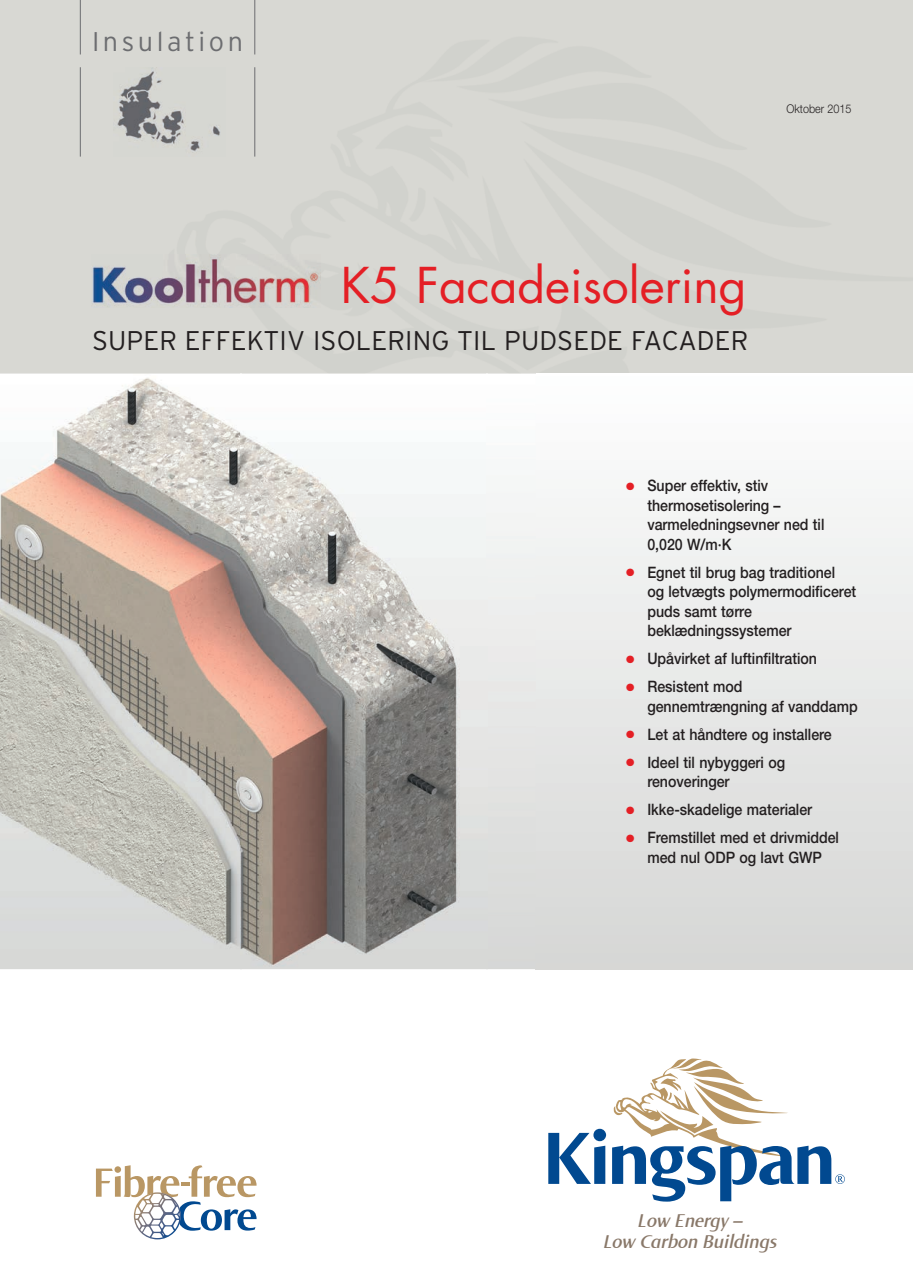
<style>
.page{position:relative;width:913px;height:1286px;background:#fff}
.page>*{position:absolute;margin:0;border:0;box-sizing:border-box;transform-origin:0 0}
.t1{font:48px "Futura Std";color:#e41f25}
.t2{font:300 27px "Interstate";letter-spacing:.005em;color:#231f20}
.t3{font:300 27px "Interstate";letter-spacing:.13em;color:#6c6d70}
.t4{font:italic 600 19.5px/21px "Norma";color:#897869;text-align:center}
.t5{font:500 15.75px/19.5px "Helvetica Neue LT Std";color:#231f20;scale:.9 1}
.t6{font:300 12px "Helvetica Neue LT Std";color:#231f20;scale:.9 1}
.s1{color:#e41f25}
</style>
<div class="page">
<div style="left:0;top:0;width:912px;height:373px;background:#d8d8d3"></div>
<div style="left:536px;top:373px;width:376px;height:596px;background:linear-gradient(to bottom,#fdfefe,#d5d6d5)"></div>
<img style="left:92px;top:254px;width:228px;height:53px">
<svg style="left:548px;top:1058px;width:296px;height:143px"></svg>
<img style="left:0;top:378px;width:536px;height:592px">
<img style="left:128px;top:373px;width:408px;height:1px">
<hr style="left:80px;top:0;width:1px;height:54px;background:#6c6d70">
<hr style="left:254px;top:0;width:1px;height:54px;background:#6c6d70">
<img style="left:117px;top:67px;width:103px;height:84px">
<hr style="left:80px;top:67px;width:1px;height:90px;background:#6c6d70">
<hr style="left:254px;top:67px;width:1px;height:90px;background:#6c6d70">
<svg style="left:96px;top:1165px;width:160px;height:74px"></svg>
<h2 class="t3" style="left:92px;top:31px;width:152px">Insulation</h2>
<p class="t6" style="left:786px;top:104px;width:74px">Oktober 2015</p>
<h1 class="t1" style="left:341px;top:262px;width:407px">K5 Facadeisolering</h1>
<h2 class="t2" style="left:92px;top:330px;width:657px">SUPER EFFEKTIV ISOLERING TIL PUDSEDE FACADER</h2>
<p class="t5" style="left:647px;top:477px;width:198px;text-indent:-21px"><span class="s1">●</span> Super effektiv, stiv thermosetisolering – varmeledningsevner ned til<br>0,020 W/m·K</p>
<p class="t5" style="left:647px;top:564px;width:233px;text-indent:-21px"><span class="s1">●</span> Egnet til brug bag traditionel<br>og letvægts polymermodificeret puds samt tørre beklædningssystemer</p>
<p class="t5" style="left:626px;top:650px;width:214px"><span class="s1">●</span> Upåvirket af luftinfiltration</p>
<p class="t5" style="left:647px;top:678px;width:235px;text-indent:-21px"><span class="s1">●</span> Resistent mod gennemtrængning af vanddamp</p>
<p class="t5" style="left:626px;top:726px;width:230px"><span class="s1">●</span> Let at håndtere og installere</p>
<p class="t5" style="left:647px;top:754px;width:155px;text-indent:-21px"><span class="s1">●</span> Ideel til nybyggeri og renoveringer</p>
<p class="t5" style="left:626px;top:801px;width:208px"><span class="s1">●</span> Ikke-skadelige materialer</p>
<p class="t5" style="left:626px;top:829px;width:238px;text-align:center"><span class="s1">●</span> Fremstillet med et drivmiddel med nul ODP og lavt GWP</p>
<p class="t4" style="left:603px;top:1209px;width:175px">Low Energy –<br>Low Carbon Buildings</p>
</div>
